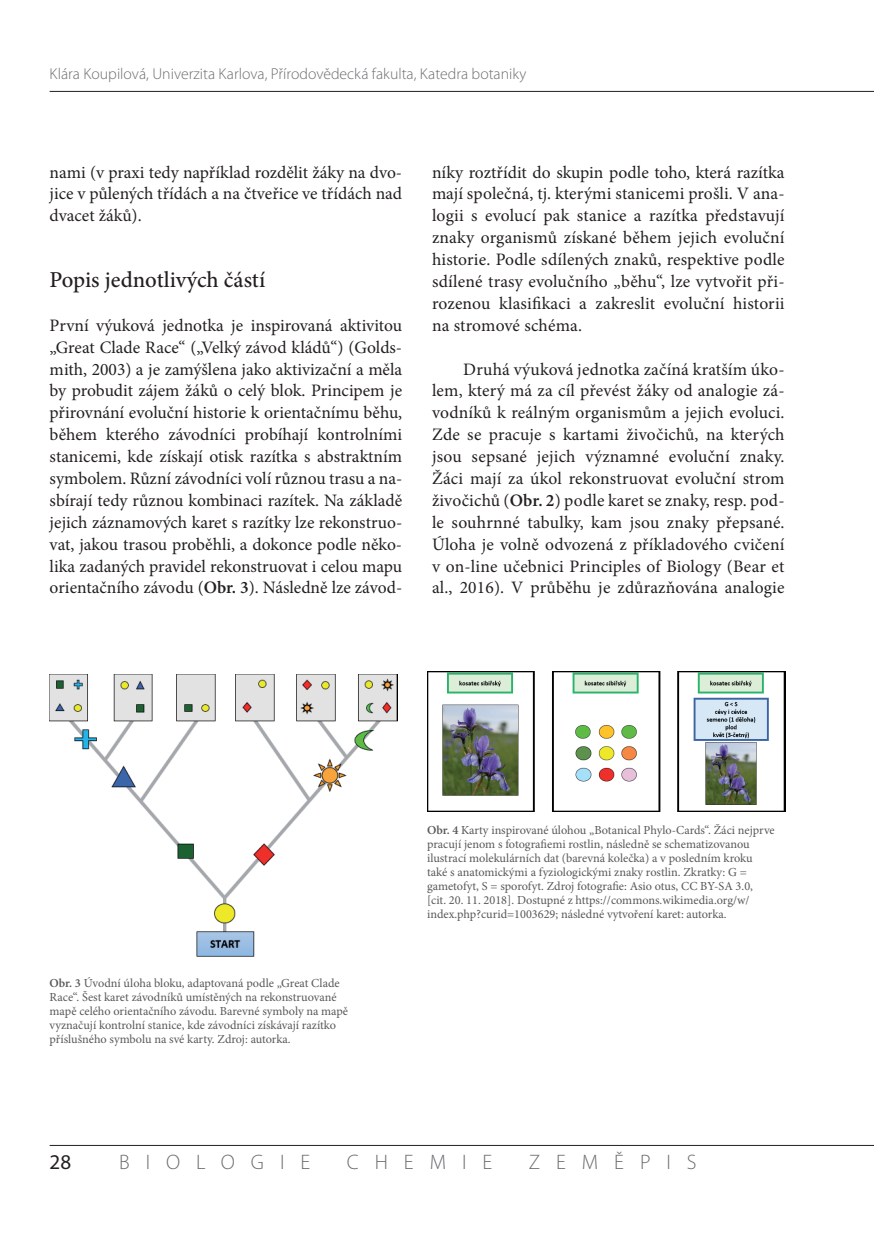
<style>
.page{position:relative;width:874px;height:1241px;background:#fff}
.page>*{position:absolute;margin:0;border:0;box-sizing:border-box;transform-origin:0 0}
.t1{font:500 22.75px "Minion Pro";letter-spacing:-.005em;color:#231f20}
.t2{font:300 21px "Myriad Pro";letter-spacing:.76em;color:#6c6d70}
.t3{font:21px "Myriad Pro";color:#231f20}
.t4{font:17.5px/21.9px "Minion Pro";color:#231f20;text-align:justify}
.t5{font:300 15.75px "Myriad Pro";color:#6c6d70}
.t6{font:12.25px/14px "Minion Pro";color:#57585a}
.s1{font-weight:600}
</style>
<div class="page">
<hr style="left:50px;top:1144px;width:823px;height:1px;background:#231f20">
<hr style="left:50px;top:91px;width:823px;height:1px;background:#231f20">
<img style="left:50px;top:674px;width:347px;height:283px">
<img style="left:427px;top:671px;width:358px;height:140px">
<p class="t5" style="left:50px;top:65px;width:478px">Klára Koupilová, Univerzita Karlova, Přírodovědecká fakulta, Katedra botaniky</p>
<p class="t4" style="left:50px;top:161px;width:354px">nami (v praxi tedy například rozdělit žáky na dvo&shy;jice v půlených třídách a na čtveřice ve třídách nad dvacet žáků).</p>
<h1 class="t1" style="left:50px;top:264px;width:217px">Popis jednotlivých částí</h1>
<p class="t4" style="left:50px;top:314px;width:354px">První výuková jednotka je inspirovaná aktivitou „Great Clade Race“ („Velký závod kládů“) ( G olds&shy;mith, 2003) a je zamýšlena jako aktivizační a měla by probudit zájem žáků o celý blok. Principem je přirovnání evoluční historie k orientačnímu běhu, během kterého závodníci probíhají kontrolními stanicemi, kde získají otisk razítka s abstraktním symbolem. Různí závodníci volí různou trasu a na&shy;sbírají tedy různou kombinaci razítek. Na základě jejich záznamových karet s razítky lze rekonstruo&shy;vat, jakou trasou proběhli, a dokonce podle něko&shy;lika zadaných pravidel rekonstruovat i celou mapu orientačního závodu (<span class="s1">Obr. 3</span>). Následně lze závod-</p>
<p class="t4" style="left:432px;top:161px;width:354px">níky roztřídit do skupin podle toho, která razítka mají společná, tj. kterými stanicemi prošli. V ana&shy;logii s evolucí pak stanice a razítka představují znaky organismů získané během jejich evoluční historie. Podle sdílených znaků, respektive podle sdílené trasy evolučního „běhu“, lze vytvořit při&shy;rozenou klasifikaci a zakreslit evoluční historii na stromové schéma.</p>
<p class="t4" style="left:432px;top:358px;width:354px;text-indent:31px">Druhá výuková jednotka začíná kratším úko&shy;lem, který má za cíl převést žáky od analogie zá&shy;vodníků k reálným organismům a jejich evoluci.<br>Zde se pracuje s kartami živočichů, na kterých jsou sepsané jejich významné evoluční znaky.<br>Žáci mají za úkol rekonstruovat evoluční strom živočichů (<span class="s1">Obr. 2</span>) podle karet se znaky, resp. pod&shy;le souhrnné tabulky, kam jsou znaky přepsané.<br>Úloha je volně odvozená z příkladového cvičení v on-line učebnici Principles of Biology ( B ear et al., 2016). V průběhu je zdůrazňována analogie</p>
<p class="t6" style="left:50px;top:976px;width:300px"><span class="s1">Obr. 3</span> Úvodní úloha bloku, adaptovaná podle „Great Clade Race“. Šest karet závodníků umístěných na rekonstruované mapě celého orientačního závodu. Barevné symboly na mapě vyznačují kontrolní stanice, kde závodníci získávají razítko příslušného symbolu na své karty. Zdroj: autorka.</p>
<p class="t6" style="left:427px;top:823px;width:349px"><span class="s1">Obr. 4</span> Karty inspirované úlohou „Botanical Phylo-Cards“. Žáci nejprve pracují jenom s fotografiemi rostlin, následně se schematizovanou ilustrací molekulárních dat (barevná kolečka) a v posledním kroku také s anatomickými a fyziologickými znaky rostlin. Zkratky: G = gametofyt, S = sporofyt. Zdroj fotografie: Asio otus, CC BY-SA 3.0, [cit. 20. 11. 2018]. Dostupné z https://commons.wikimedia.org/w/ index.php?curid=1003629; následné vytvoření karet: autorka.</p>
<p class="t3" style="left:50px;top:1148px;width:23px">28</p>
<p class="t2" style="left:119px;top:1149px;width:192px">BIOLOGIE</p>
<p class="t2" style="left:346px;top:1149px;width:147px">CHEMIE</p>
<p class="t2" style="left:528px;top:1149px;width:169px">ZEMĚPIS</p>
</div>
